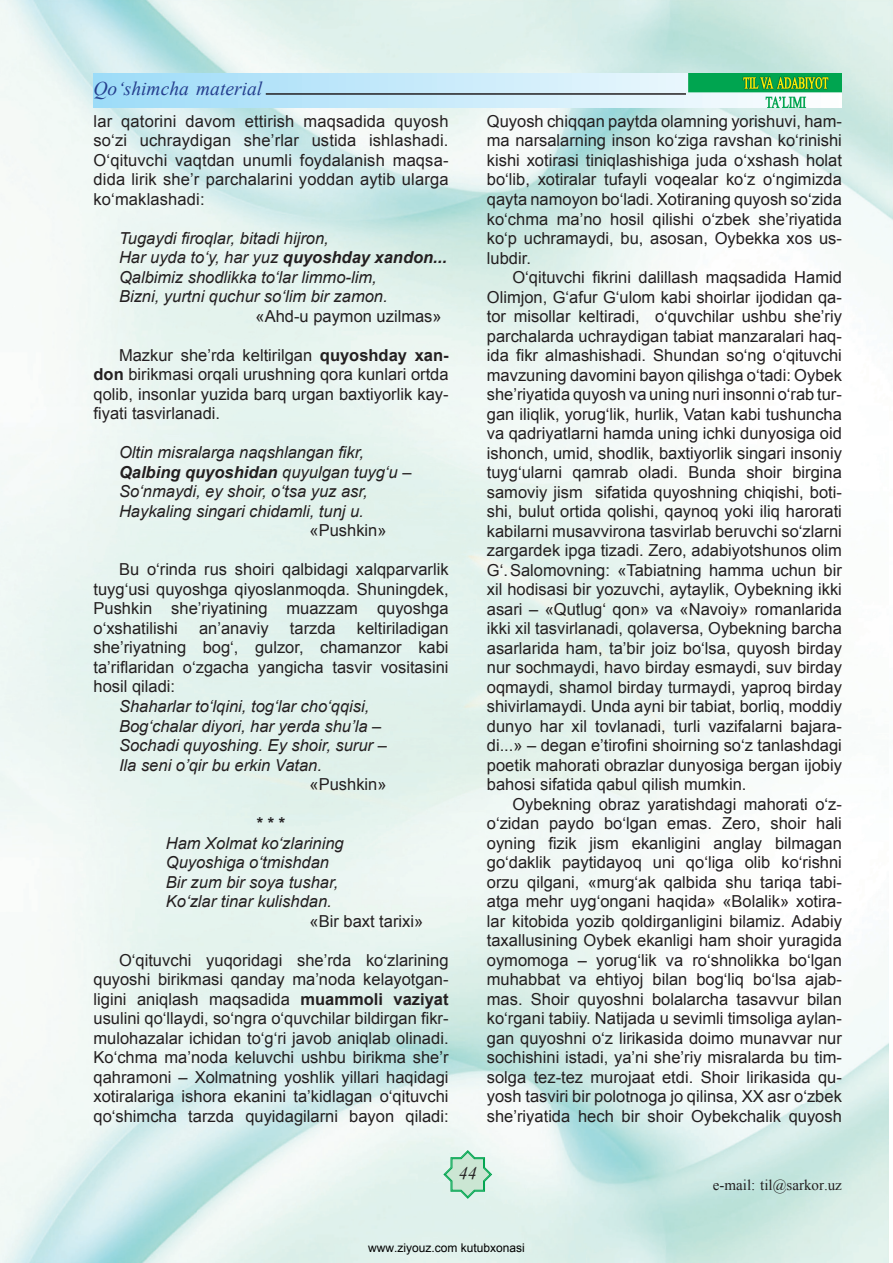
<style>
.page{position:relative;width:893px;height:1263px;background:#fff}
.page>*{position:absolute;margin:0;border:0;box-sizing:border-box;transform-origin:0 0}
.t1{font:italic 19.5px "Times New Roman";color:#253f8e}
.t2{font:italic 18px "Times New Roman";color:#231f20}
.t3{font:16.5px/19.5px "Arial";color:#231f20;text-align:justify}
.t4{font:italic 16.5px/19.5px "Arial";color:#231f20}
.t5{font:700 16.5px "Arial";color:#231f20}
.t6{font:15px "Times New Roman";color:#231f20}
.t7{font:12px "Arial";color:#000}
.s1{font-weight:700}
</style>
<div class="page">
<img style="left:889px;top:0;width:4px;height:319px">
<div style="left:94px;top:73px;width:595px;height:34px;background:linear-gradient(to right,#9ddbf8,#e9f7fd)"></div>
<img style="left:689px;top:73px;width:153px;height:35px">
<svg style="left:443px;top:1150px;width:49px;height:49px;background:#bde3ce"></svg>
<hr style="left:266px;top:93px;width:420px;height:2px;background:#231f20">
<p class="t1" style="left:94px;top:75px;width:170px">Qo‘shimcha material</p>
<p class="t3" style="left:94px;top:111px;width:356px">lar qatorini davom ettirish maqsadida quyosh so‘zi uchraydigan she’rlar ustida ishlashadi.<br>O‘qituvchi vaqtdan unumli foydalanish maqsa&shy;dida lirik she’r parchalarini yoddan aytib ularga ko‘maklashadi:</p>
<p class="t4" style="left:119px;top:229px;width:329px">Tugaydi firoqlar, bitadi hijron,<br>Har uyda to‘y, har yuz <span class="s1">quyoshday xandon...<br></span>Qalbimiz shodlikka to‘lar limmo-lim,<br>Bizni, yurtni quchur so‘lim bir zamon.</p>
<p class="t3" style="left:256px;top:306px;width:188px">«Ahd-u paymon uzilmas»</p>
<p class="t3" style="left:94px;top:345px;width:357px;text-indent:26px">Mazkur she’rda keltirilgan <span class="s1">quyoshday xan&shy;don</span> birikmasi orqali urushning qora kunlari ortda qolib, insonlar yuzida barq urgan baxtiyorlik kay&shy;fiyati tasvirlanadi.</p>
<p class="t4" style="left:119px;top:443px;width:294px">Oltin misralarga naqshlangan fikr, <span class="s1">Qalbing quyoshidan</span> quyulgan tuyg‘u – So‘nmaydi, ey shoir, o‘tsa yuz asr, Haykaling singari chidamli, tunj u.</p>
<p class="t3" style="left:310px;top:521px;width:79px">«Pushkin»</p>
<p class="t3" style="left:94px;top:560px;width:357px;text-indent:26px">Bu o‘rinda rus shoiri qalbidagi xalqparvarlik tuyg‘usi quyoshga qiyoslanmoqda. Shuningdek, Pushkin she’riyatining muazzam quyoshga o‘xshatilishi</p>
<p class="t3" style="left:199px;top:619px;width:71px">an’anaviy</p>
<p class="t3" style="left:290px;top:619px;width:47px">tarzda</p>
<p class="t3" style="left:94px;top:619px;width:357px;text-indent:263px">keltiriladigan she’riyatning bog‘, gulzor, chamanzor kabi ta’riflaridan o‘zgacha yangicha tasvir vositasini hosil qiladi:</p>
<p class="t4" style="left:119px;top:697px;width:269px">Shaharlar to‘lqini, tog‘lar cho‘qqisi, Bog‘chalar diyori, har yerda shu’la – Sochadi quyoshing. Ey shoir, surur – Ila seni o’qir bu erkin Vatan.</p>
<p class="t3" style="left:310px;top:775px;width:79px">«Pushkin»</p>
<p class="t5" style="left:257px;top:812px;width:30px">* * *</p>
<p class="t4" style="left:166px;top:833px;width:179px">Ham Xolmat ko‘zlarining<br>Quyoshiga o‘tmishdan<br>Bir zum bir soya tushar,<br>Ko‘zlar tinar kulishdan.</p>
<p class="t3" style="left:310px;top:911px;width:115px">«Bir baxt tarixi»</p>
<p class="t3" style="left:94px;top:950px;width:357px;text-indent:26px">O‘qituvchi yuqoridagi she’rda ko‘zlarining quyoshi birikmasi qanday ma’noda kelayotgan&shy;ligini aniqlash maqsadida <span class="s1">muammoli vaziyat </span>usulini qo‘llaydi, so‘ngra o‘quvchilar bildirgan fikr&shy;mulohazalar ichidan to‘g‘ri javob aniqlab olinadi.<br>Ko‘chma ma’noda keluvchi ushbu birikma she’r qahramoni – Xolmatning yoshlik yillari haqidagi xotiralariga ishora ekanini ta’kidlagan o‘qituvchi qo‘shimcha tarzda quyidagilarni bayon qiladi:</p>
<p class="t3" style="left:487px;top:112px;width:357px">Quyosh chiqqan paytda olamning yorishuvi, ham&shy;ma narsalarning inson ko‘ziga ravshan ko‘rinishi kishi xotirasi tiniqlashishiga juda o‘xshash holat bo‘lib, xotiralar tufayli voqealar ko‘z o‘ngimizda qayta namoyon bo‘ladi. Xotiraning quyosh so‘zida ko‘chma ma’no hosil qilishi o‘zbek she’riyatida ko‘p uchramaydi, bu, asosan, Oybekka xos us&shy;lubdir.</p>
<p class="t3" style="left:487px;top:268px;width:357px;text-indent:26px">O‘qituvchi fikrini dalillash maqsadida Hamid Olimjon, G‘afur G‘ulom kabi shoirlar ijodidan qa&shy;tor misollar keltiradi, o‘quvchilar ushbu she’riy parchalarda uchraydigan tabiat manzaralari haq&shy;ida fikr almashishadi. Shundan so‘ng o‘qituvchi mavzuning davomini bayon qilishga o‘tadi: Oybek she’riyatida quyosh va uning nuri insonni o‘rab tur&shy;gan iliqlik, yorug‘lik, hurlik, Vatan kabi tushuncha va qadriyatlarni hamda uning ichki dunyosiga oid ishonch, umid, shodlik, baxtiyorlik singari insoniy tuyg‘ularni qamrab oladi. Bunda shoir birgina samoviy jism sifatida quyoshning chiqishi, boti&shy;shi, bulut ortida qolishi, qaynoq yoki iliq harorati kabilarni musavvirona tasvirlab beruvchi so‘zlarni zargardek ipga tizadi. Zero, adabiyotshunos olim G‘. Salomovning: «Tabiatning hamma uchun bir xil hodisasi bir yozuvchi, aytaylik, Oybekning ikki asari – «Qutlug‘ qon» va «Navoiy» romanlarida ikki xil tasvirlanadi, qolaversa, Oybekning barcha asarlarida ham, ta’bir joiz bo‘lsa, quyosh birday nur sochmaydi, havo birday esmaydi, suv birday oqmaydi, shamol birday turmaydi, yaproq birday shivirlamaydi. Unda ayni bir tabiat, borliq, moddiy dunyo har xil tovlanadi, turli vazifalarni bajara&shy;di...» – degan e’tirofini shoirning so‘z tanlashdagi poetik mahorati obrazlar dunyosiga bergan ijobiy bahosi sifatida qabul qilish mumkin.</p>
<p class="t3" style="left:487px;top:794px;width:357px;text-indent:26px">Oybekning obraz yaratishdagi mahorati o‘z&shy;o‘zidan paydo bo‘lgan emas. Zero, shoir hali oy ning fizik jism ekanligini anglay bilmagan go‘daklik paytidayoq uni qo‘liga olib ko‘rishni orzu qilgani, «murg‘ak qalbida shu tariqa tabi&shy;atga mehr uyg‘ongani haqida» «Bolalik» xotira&shy;lar kitobida yozib qoldirganligini bilamiz. Adabiy taxallusining Oybek ekanligi ham shoir yuragida oymomoga – yorug‘lik va ro‘shnolikka bo‘lgan muhabbat va ehtiyoj bilan bog‘liq bo‘lsa ajab&shy;mas. Shoir quyosh ni bolalarcha tasavvur bilan ko‘rgani tabiiy. Natijada u sevimli timsoliga aylan&shy;gan quyosh ni o‘z lirikasida doimo munavvar nur sochishini istadi, ya’ni she’riy misralarda bu tim&shy;solga tez-tez murojaat etdi. Shoir lirikasida qu&shy;yosh tasviri bir polotnoga jo qilinsa, XX asr o‘zbek she’riyatida hech bir shoir Oybekchalik quyosh</p>
<p class="t2" style="left:459px;top:1160px;width:19px">44</p>
<p class="t6" style="left:713px;top:1175px;width:131px">e-mail: til@sarkor.uz</p>
<p class="t7" style="left:368px;top:1240px;width:158px">www.ziyouz.com kutubxonasi</p>
</div>
